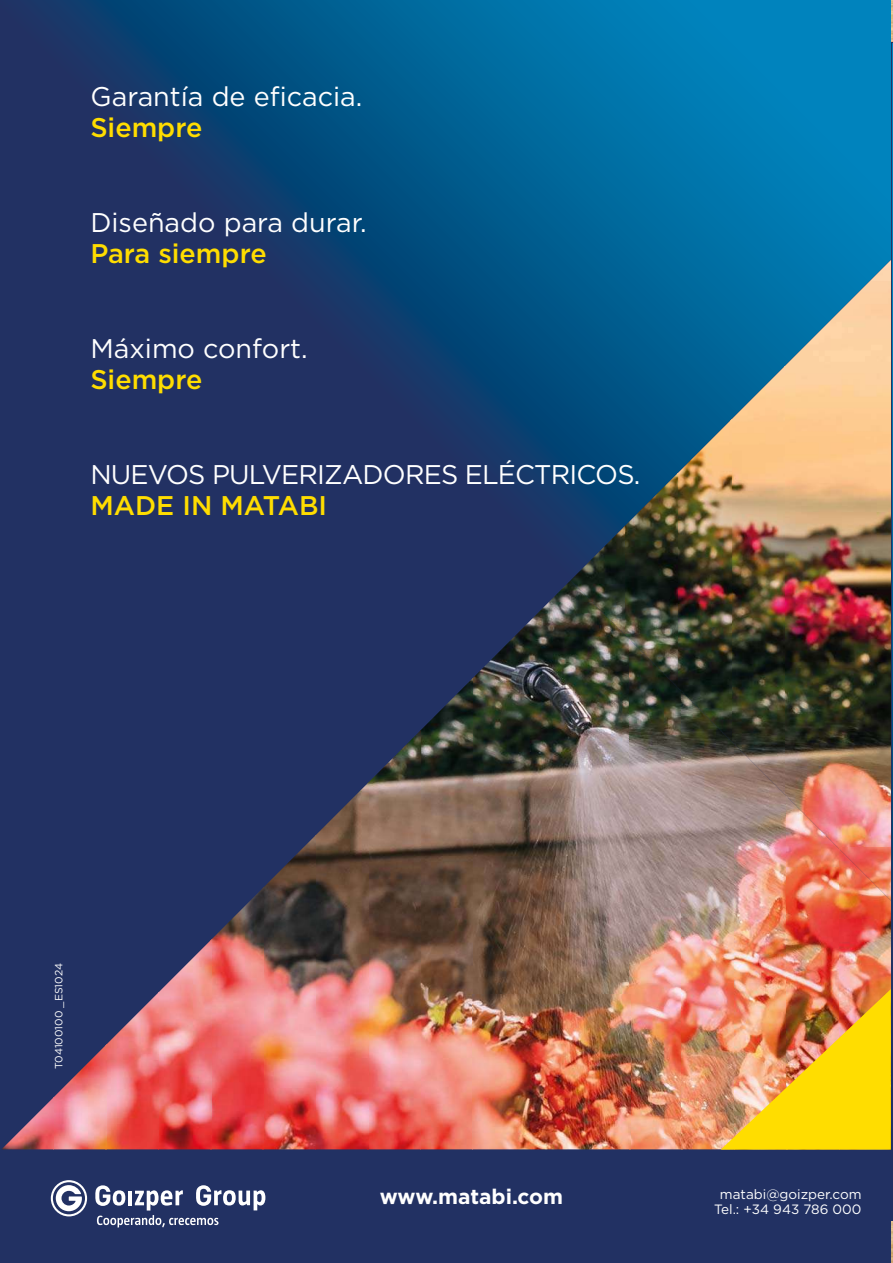
<style>
.page{position:relative;width:893px;height:1263px;background:#223163}
.page>*{position:absolute;margin:0;border:0;box-sizing:border-box;transform-origin:0 0}
.t1{font:27px "Gotham";color:#fff}
.t2{font:500 27px "Gotham";color:#fd0}
.t3{font:27px "Gotham";letter-spacing:-.03em;color:#fff}
.t4{font:700 21px "Gotham";color:#fff}
.t5{font:13.5px/15px "Gotham";color:#fff;text-align:center}
.t6{font:10.5px "Gotham";color:#fff}
</style>
<div class="page">
<svg style="left:52px;top:0;width:840px;height:526px"></svg>
<img style="left:473px;top:581px;width:157px;height:568px">
<img style="left:420px;top:678px;width:53px;height:471px">
<img style="left:630px;top:687px;width:52px;height:462px">
<img style="left:368px;top:731px;width:52px;height:418px">
<img style="left:682px;top:741px;width:52px;height:408px">
<img style="left:316px;top:783px;width:52px;height:366px">
<img style="left:734px;top:796px;width:53px;height:193px">
<img style="left:263px;top:835px;width:53px;height:314px">
<img style="left:787px;top:848px;width:52px;height:141px">
<img style="left:211px;top:888px;width:52px;height:261px">
<img style="left:839px;top:901px;width:52px;height:88px">
<img style="left:159px;top:940px;width:52px;height:209px">
<img style="left:106px;top:992px;width:53px;height:157px">
<img style="left:54px;top:1045px;width:52px;height:104px">
<img style="left:2px;top:1097px;width:52px;height:52px">
<img style="left:784px;top:259px;width:107px;height:589px">
<img style="left:731px;top:365px;width:54px;height:431px">
<img style="left:677px;top:419px;width:54px;height:322px">
<img style="left:624px;top:473px;width:54px;height:214px">
<img style="left:570px;top:526px;width:54px;height:108px">
<img style="left:836px;top:847px;width:55px;height:54px">
<img style="left:892px;top:0;width:1px;height:1263px">
<hr style="left:892px;top:43px;width:1px;height:1178px;background:#223163">
<svg style="left:892px;top:43px;width:1px;height:862px"></svg>
<svg style="left:51px;top:1180px;width:36px;height:36px"></svg>
<svg style="left:95px;top:1185px;width:170px;height:42px"></svg>
<img style="left:721px;top:989px;width:170px;height:160px">
<p class="t1" style="left:90px;top:84px;width:274px">Garantía de eficacia.</p>
<p class="t2" style="left:90px;top:116px;width:114px">Siempre</p>
<p class="t1" style="left:90px;top:210px;width:278px">Diseñado para durar.</p>
<p class="t2" style="left:90px;top:242px;width:178px">Para siempre</p>
<p class="t1" style="left:90px;top:336px;width:219px">Máximo confort.</p>
<p class="t2" style="left:90px;top:368px;width:114px">Siempre</p>
<p class="t3" style="left:90px;top:462px;width:552px">NUEVOS PULVERIZADORES ELÉCTRICOS.</p>
<p class="t2" style="left:90px;top:494px;width:238px">MADE IN MATABI</p>
<p class="t6" style="left:54px;top:1069px;width:108px;rotate:-90deg">T04100100 _ES1024</p>
<p class="t4" style="left:380px;top:1188px;width:185px">www.matabi.com</p>
<p class="t5" style="left:714px;top:1188px;width:149px">matabi@goizper.com<br>Tel.: +34 943 786 000</p>
</div>
